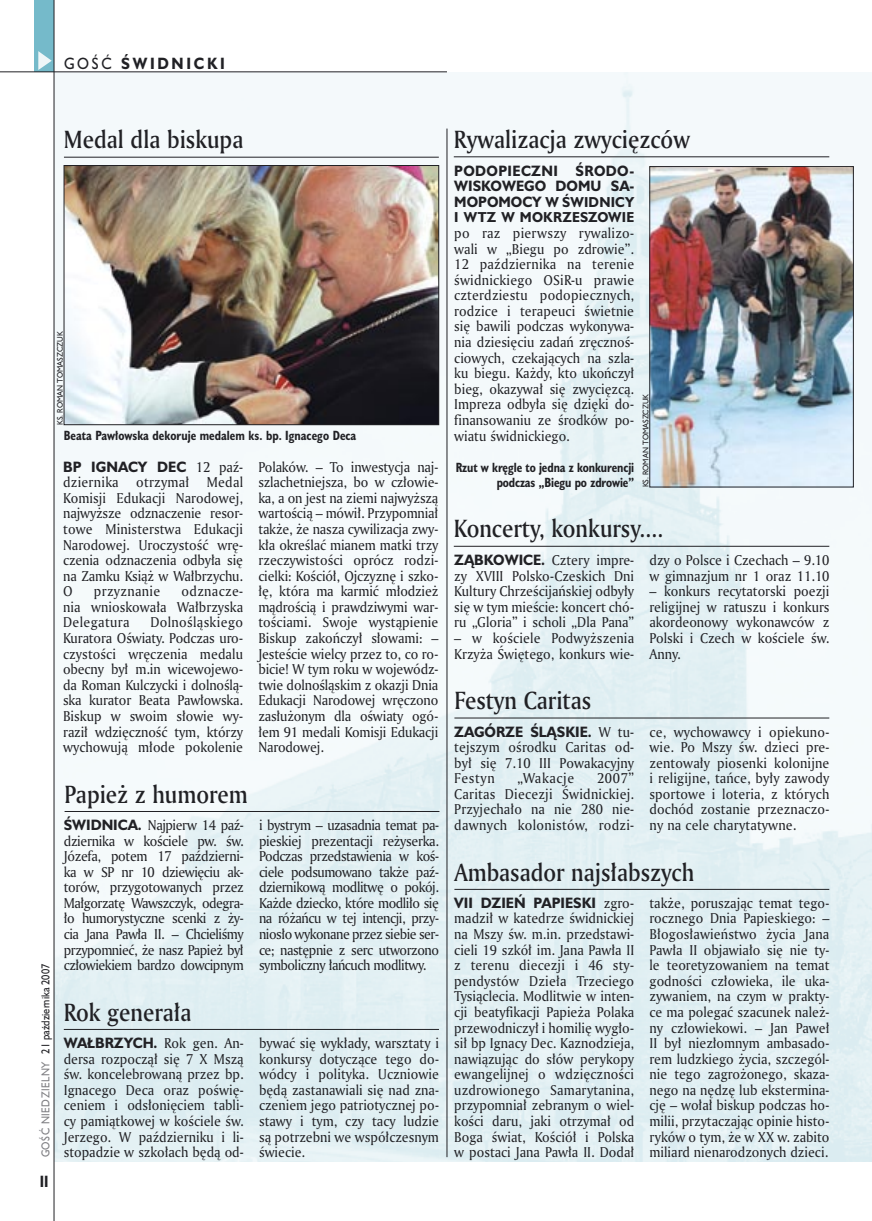
<style>
.page{position:relative;width:872px;height:1221px;background:#fff}
.page>*{position:absolute;margin:0;border:0;box-sizing:border-box;transform-origin:0 0}
._05d_tytyl_Kronika_AmMd_16_pt{font:24px "Amerigo Md PL";color:#212125;scale:.9 1}
._15a_temat_lewo{font:700 15px "Humanst 521 PL";letter-spacing:.2em;color:#212125;scale:.9 1}
._16_pagina_lewa{font:700 15px "Humanst 521 Cn PL";color:#212125;scale:.94 1}
._03_body_bez_akapitu{font:13.8px/15.6px "Amerigo PL";color:#212125;text-align:justify;scale:.94 1}
._03_body_bez_akapitu-2{font:13.8px/15.6px "Amerigo PL";letter-spacing:.02em;color:#212125;scale:.94 1}
._03_body_bez_akapitu-3{font:700 13.8px/15.6px "Humanst 521 PL";color:#212125;text-align:right;scale:.94 1}
._03_body_bez_akapitu-4{font:700 13.8px "Humanst 521 PL";letter-spacing:.03em;color:#212125;scale:.94 1}
._03_body_bez_akapitu-5{font:13.8px "Amerigo PL";letter-spacing:.025em;color:#212125;scale:.94 1}
._03_body_bez_akapitu-6{font:13.8px "Amerigo PL";letter-spacing:.05em;color:#212125;scale:.94 1}
._03_body_bez_akapitu-7{font:700 13.2px/15.6px "Humanst 521 PL";letter-spacing:.015em;color:#212125;scale:.94 1}
._09_podpis_zdjecia_HuCnB{font:700 12.3px/14.4px "Humanst 521 Cn PL";letter-spacing:-.01em;color:#212125;text-align:right;scale:.94 1}
._18_data_lewa{font:10.5px "Humanst 521 PL";color:#212125;scale:.9 1}
._18a_data_lewa_GOSC{font:10.5px "Humanst 521 PL";letter-spacing:.05em;color:#7f7f83;scale:.9 1}
._09a_autor_zdjecia_Hu_5_pt{font:7.5px "Humanst 521 PL";color:#212125;scale:.94 1}
.s1{font-weight:400}
.s2{font-family:"Humanst 521 PL";font-weight:700}
.s3{font-size:13.8px}
</style>
<div class="page">
<div style="left:35px;top:0;width:19px;height:72px;background:#75baca"></div>
<svg style="left:38px;top:51px;width:14px;height:19px"></svg>
<img style="left:55px;top:72px;width:817px;height:1089px">
<hr style="left:0;top:72px;width:447px;height:1px;background:#212125">
<hr style="left:54px;top:0;width:1px;height:1220px;background:#212125">
<hr style="left:447px;top:129px;width:1px;height:1027px;background:#212125">
<img style="left:651px;top:168px;width:200px;height:317px">
<div style="left:649px;top:166px;width:204px;height:321px;border:1px solid #212125"></div>
<img style="left:66px;top:167px;width:371px;height:256px">
<div style="left:64px;top:165px;width:375px;height:260px;border:1px solid #212125"></div>
<hr style="left:64px;top:1028px;width:375px;height:1px;background:#212125">
<hr style="left:64px;top:157px;width:375px;height:1px;background:#212125">
<hr style="left:65px;top:811px;width:374px;height:1px;background:#212125">
<hr style="left:454px;top:717px;width:375px;height:1px;background:#212125">
<hr style="left:454px;top:889px;width:375px;height:1px;background:#212125">
<hr style="left:454px;top:156px;width:375px;height:1px;background:#212125">
<hr style="left:454px;top:546px;width:375px;height:1px;background:#212125">
<p class="_15a_temat_lewo" style="left:64px;top:53px;width:180px"><span class="s1">GOŚĆ</span> ŚWIDNICKI</p>
<p class="_05d_tytyl_Kronika_AmMd_16_pt" style="left:64px;top:123px;width:201px">Medal dla biskupa</p>
<p class="_09a_autor_zdjecia_Hu_5_pt" style="left:55px;top:425px;width:101px;rotate:-90deg">KS. ROMAN TOMASZCZUK</p>
<p class="_09_podpis_zdjecia_HuCnB" style="left:64px;top:427px;width:313px">Beata Pawłowska dekoruje medalem ks. bp. Ignacego Deca</p>
<p class="_03_body_bez_akapitu-2" style="left:63px;top:458px;width:193px"><span class="s2">BP IGNACY DEC</span> 12 paź&shy;dziernika</p>
<p class="_03_body_bez_akapitu" style="left:63px;top:474px;width:193px;text-indent:144px">Medal Komisji Edukacji Narodowej, najwyższe odznaczenie resor&shy;towe Ministerstwa Edukacji Narodowej. Uroczystość wrę&shy;czenia odznaczenia odbyła się na Zamku Książ w Wałbrzychu.<br>O</p>
<p class="_03_body_bez_akapitu-2" style="left:136px;top:474px;width:58px">otrzymał</p>
<p class="_03_body_bez_akapitu" style="left:63px;top:583px;width:193px;text-indent:118px">odznacze&shy;nia wnioskowała Wałbrzyska Delegatura</p>
<p class="_03_body_bez_akapitu-5" style="left:94px;top:582px;width:72px">przyznanie</p>
<p class="_03_body_bez_akapitu" style="left:63px;top:614px;width:193px;text-indent:87px">Dolnośląskiego Kuratora Oświaty. Podczas uro&shy;czystości wręczenia medalu obecny był m.in wicewojewo&shy;da Roman Kulczycki i dolnoślą&shy;ska kurator Beata Pawłowska.<br>Biskup w swoim słowie wy&shy;raził wdzięczność tym, którzy wychowują młode pokolenie</p>
<p class="_03_body_bez_akapitu" style="left:258px;top:458px;width:193px">Polaków. – To inwestycja naj&shy;szlachetniejsza, bo w człowie&shy;ka, a on jest na ziemi najwyższą wartością – mówił. Przypomniał także, że nasza cywilizacja zwy&shy;kła określać mianem matki trzy rzeczywistości oprócz rodzi&shy;cielki: Kościół, Ojczyznę i szko&shy;łę, która ma karmić młodzież mądrością i prawdziwymi war&shy;tościami. Swoje wystąpienie Biskup zakończył słowami: – Jesteście wielcy przez to, co ro&shy;bicie! W tym roku w wojewódz&shy;twie dolnośląskim z okazji Dnia Edukacji Narodowej wręczono zasłużonym dla oświaty ogó&shy;łem 91 medali Komisji Edukacji Narodowej.</p>
<p class="_18_data_lewa" style="left:38px;top:1053px;width:101px;rotate:-90deg">21 października 2007</p>
<p class="_18a_data_lewa_GOSC" style="left:38px;top:1157px;width:108px;rotate:-90deg">GOŚĆ NIEDZIELNY</p>
<p class="_16_pagina_lewa" style="left:40px;top:1170px;width:11px">II</p>
<p class="_05d_tytyl_Kronika_AmMd_16_pt" style="left:65px;top:777px;width:205px">Papież z humorem</p>
<p class="_03_body_bez_akapitu" style="left:64px;top:816px;width:193px"><span class="s2">ŚWIDNICA.</span> Najpierw 14 paź&shy;dziernika w kościele pw. św.<br>Józefa, potem 17 październi&shy;ka w SP nr 10 dziewięciu ak&shy;torów, przygotowanych przez Małgorzatę Wawszczyk, odegra&shy;ło humorystyczne scenki z ży&shy;cia Jana Pawła II. – Chcieliśmy przypomnieć, że nasz Papież był człowiekiem bardzo dowcipnym</p>
<p class="_03_body_bez_akapitu" style="left:259px;top:816px;width:193px">i bystrym – uzasadnia temat pa&shy;pieskiej prezentacji reżyserka.<br>Podczas przedstawienia w koś&shy;ciele podsumowano także paź&shy;dziernikową modlitwę o pokój.<br>Każde dziecko, które modliło się na różańcu w tej intencji, przy&shy;niosło wykonane przez siebie ser&shy;ce; następnie z serc utworzono symboliczny łańcuch modlitwy.</p>
<p class="_05d_tytyl_Kronika_AmMd_16_pt" style="left:64px;top:995px;width:143px">Rok generała</p>
<p class="_03_body_bez_akapitu" style="left:64px;top:1034px;width:193px"><span class="s2">WAŁBRZYCH.</span> Rok gen. An&shy;dersa rozpoczął się 7 X Mszą św. koncelebrowaną przez bp.<br>Ignacego Deca oraz poświę&shy;ceniem i odsłonięciem tabli&shy;cy pamiątkowej w kościele św.<br>Jerzego. W październiku i li&shy;stopadzie w szkołach będą od-</p>
<p class="_03_body_bez_akapitu" style="left:259px;top:1034px;width:193px">bywać się wykłady, warsztaty i konkursy dotyczące tego do&shy;wódcy i polityka. Uczniowie będą zastanawiali się nad zna&shy;czeniem jego patriotycznej po&shy;stawy i tym, czy tacy ludzie są potrzebni we współczesnym świecie.</p>
<p class="_05d_tytyl_Kronika_AmMd_16_pt" style="left:454px;top:123px;width:264px">Rywalizacja zwycięzców</p>
<p class="_03_body_bez_akapitu-3" style="left:454px;top:162px;width:193px">ŚRODO-<br>WISKOWEGO DOMU SA-</p>
<p class="_03_body_bez_akapitu-7" style="left:454px;top:194px;width:193px"><span class="s3">MOPOMOCY</span> W ŚWIDNICY<br>I WTZ W MOKRZESZOWIE</p>
<p class="_03_body_bez_akapitu" style="left:454px;top:225px;width:193px">po raz pierwszy rywalizo&shy;wali w „Biegu po zdrowie”.<br>12 października na terenie świdnickiego OSiR-u prawie czterdziestu podopiecznych, rodzice i terapeuci świetnie się bawili podczas wykonywa&shy;nia dziesięciu zadań zręcznoś&shy;ciowych, czekających na szla&shy;ku biegu. Każdy, kto ukończył bieg, okazywał się zwycięzcą.<br>Impreza odbyła się dzięki do&shy;finansowaniu ze środków po&shy;wiatu świdnickiego.</p>
<p class="_03_body_bez_akapitu-4" style="left:454px;top:161px;width:112px">PODOPIECZNI</p>
<p class="_09_podpis_zdjecia_HuCnB" style="left:456px;top:460px;width:191px">Rzut w kręgle to jedna z konkurencji podczas „Biegu po zdrowie”</p>
<p class="_09a_autor_zdjecia_Hu_5_pt" style="left:640px;top:487px;width:101px;rotate:-90deg">KS. ROMAN TOMASZCZUK</p>
<p class="_05d_tytyl_Kronika_AmMd_16_pt" style="left:454px;top:512px;width:234px">Koncerty, konkursy....</p>
<p class="_03_body_bez_akapitu" style="left:454px;top:552px;width:193px"><span class="s2">ZĄBKOWICE.</span> Cztery impre&shy;zy XVIII Polsko-Czeskich Dni Kultury Chrześcijańskiej odbyły się w tym mieście: koncert chó&shy;ru „Gloria” i scholi „Dla Pana”</p>
<p class="_03_body_bez_akapitu" style="left:454px;top:630px;width:193px">– w kościele Podwyższenia<br>Krzyża Świętego, konkurs wie-</p>
<p class="_05d_tytyl_Kronika_AmMd_16_pt" style="left:454px;top:684px;width:153px">Festyn Caritas</p>
<p class="_03_body_bez_akapitu" style="left:454px;top:723px;width:193px"><span class="s2">ZAGÓRZE ŚLĄSKIE.</span> W tu&shy;tejszym ośrodku Caritas od&shy;był się 7.10 III Powakacyjny Festyn</p>
<p class="_03_body_bez_akapitu-6" style="left:517px;top:769px;width:62px">„Wakacje</p>
<p class="_03_body_bez_akapitu" style="left:454px;top:770px;width:193px;text-indent:143px">2007” Caritas Diecezji Świdnickiej.<br>Przyjechało na nie 280 nie&shy;dawnych kolonistów, rodzi-</p>
<p class="_03_body_bez_akapitu" style="left:649px;top:552px;width:193px">dzy o Polsce i Czechach – 9.10 w gimnazjum nr 1 oraz 11.10</p>
<p class="_03_body_bez_akapitu" style="left:649px;top:583px;width:193px">– konkurs recytatorski poezji religijnej w ratuszu i konkurs akordeonowy wykonawców z Polski i Czech w kościele św.<br>Anny.</p>
<p class="_03_body_bez_akapitu" style="left:649px;top:723px;width:193px">ce, wychowawcy i opiekuno&shy;wie. Po Mszy św. dzieci pre&shy;zentowały piosenki kolonijne i religijne, tańce, były zawody sportowe i loteria, z których dochód zostanie przeznaczo&shy;ny na cele charytatywne.</p>
<p class="_05d_tytyl_Kronika_AmMd_16_pt" style="left:454px;top:855px;width:268px">Ambasador najsłabszych</p>
<p class="_03_body_bez_akapitu" style="left:454px;top:894px;width:193px"><span class="s2">VII DZIEŃ PAPIESKI</span> zgro&shy;madził w katedrze świdnickiej na Mszy św. m.in. przedstawi&shy;cieli 19 szkół im. Jana Pawła II z terenu diecezji i 46 sty&shy;pendystów Dzieła Trzeciego Tysiąclecia. Modlitwie w inten&shy;cji beatyfikacji Papieża Polaka przewodniczył i homilię wygło&shy;sił bp Ignacy Dec. Kaznodzieja, nawiązując do słów perykopy ewangelijnej o wdzięczności uzdrowionego Samarytanina, przypomniał zebranym o wiel&shy;kości daru, jaki otrzymał od Boga świat, Kościół i Polska w postaci Jana Pawła II. Dodał</p>
<p class="_03_body_bez_akapitu" style="left:649px;top:894px;width:193px">także, poruszając temat tego&shy;rocznego Dnia Papieskiego: – Błogosławieństwo życia Jana Pawła II objawiało się nie ty&shy;le teoretyzowaniem na temat godności człowieka, ile uka&shy;zywaniem, na czym w prakty&shy;ce ma polegać szacunek należ&shy;ny człowiekowi. – Jan Paweł II był niezłomnym ambasado&shy;rem ludzkiego życia, szczegól&shy;nie tego zagrożonego, skaza&shy;nego na nędzę lub ekstermina&shy;cję – wołał biskup podczas ho&shy;milii, przytaczając opinie histo&shy;ryków o tym, że w XX w. zabito miliard nienarodzonych dzieci.</p>
</div>
